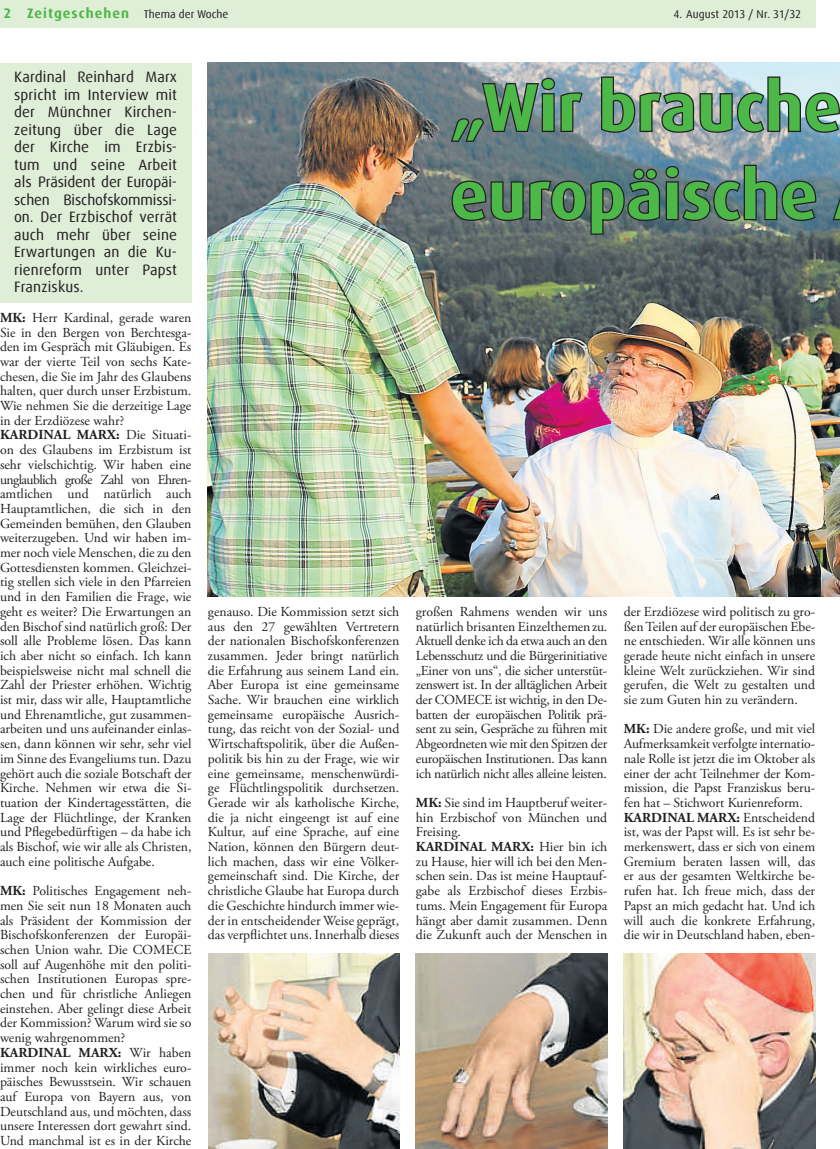
<style>
.page{position:relative;width:840px;height:1149px;background:#fff}
.page>*{position:absolute;margin:0;border:0;box-sizing:border-box;transform-origin:0 0}
.Head_4sp{font:700 67.5px "Dax Offc Pro";color:#4cb848}
.Subhead_4sp{font:15px/17.5px "Dax Offc Pro";letter-spacing:.01em;color:#231f20;text-align:justify}
.Fliesstext_ohne_Einz{font:13.75px/14.8px "Adobe Garamond Pro";color:#231f20;text-align:justify}
.t1{font:700 13.75px "Dax Offc Pro";letter-spacing:.075em;color:#4cb848}
.t2{font:11.25px "Dax Offc Pro";letter-spacing:.005em;color:#231f20}
.s1{font-weight:400;font-size:11.25px;color:#231f20}
.s2{font-weight:700}
</style>
<div class="page">
<div style="left:0;top:0;width:815px;height:28px;background:#deeed7"></div>
<img style="left:208px;top:63px;width:632px;height:533px">
<svg style="left:449px;top:76px;width:135px;height:67px;background:#6b7981"></svg>
<svg style="left:600px;top:75px;width:240px;height:59px;background:#939fa6"></svg>
<svg style="left:450px;top:163px;width:367px;height:73px;background:#57696f"></svg>
<svg style="left:831px;top:170px;width:9px;height:52px"></svg>
<img style="left:208px;top:953px;width:191px;height:195px">
<img style="left:416px;top:953px;width:191px;height:195px">
<img style="left:624px;top:953px;width:191px;height:195px">
<div style="left:0;top:63px;width:191px;height:239px;background:#deeed7"></div>
<p class="t1" style="left:4px;top:4px;width:226px">2 Zeitgeschehen <span class="s1">Thema der Woche</span></p>
<p class="t2" style="left:673px;top:7px;width:129px">4. August 2013 / Nr. 31/32</p>
<p class="Subhead_4sp" style="left:14px;top:68px;width:164px">Kardinal Reinhard Marx spricht im Interview mit der Münchner Kirchen&shy;zeitung über die Lage der Kirche im Erzbis&shy;tum und seine Arbeit als Präsident der Europäi&shy;schen Bischofskommissi&shy;on. Der Erzbischof verrät auch mehr über seine Erwartungen an die Ku&shy;rienreform unter Papst Franziskus.</p>
<p class="Fliesstext_ohne_Einz" style="left:0;top:310px;width:193px"><span class="s2">MK:</span> Herr Kardinal, gerade waren Sie in den Bergen von Berchtesga&shy;den im Gespräch mit Gläubigen. Es war der vierte Teil von sechs Kate&shy;chesen, die Sie im Jahr des Glaubens halten, quer durch unser Erzbistum.<br>Wie nehmen Sie die derzeitige Lage in der Erzdiözese wahr?</p>
<p class="Fliesstext_ohne_Einz" style="left:0;top:428px;width:193px"><span class="s2">KARDINAL MARX:</span> Die Situati&shy;on des Glaubens im Erzbistum ist sehr vielschichtig. Wir haben eine unglaublich große Zahl von Ehren&shy;amtlichen und natürlich auch Hauptamtlichen, die sich in den Gemeinden bemühen, den Glauben weiterzugeben. Und wir haben im&shy;mer noch viele Menschen, die zu den Gottesdiensten kommen. Gleichzei&shy;tig stellen sich viele in den Pfarreien und in den Familien die Frage, wie geht es weiter? Die Erwartungen an den Bischof sind natürlich groß: Der soll alle Probleme lösen. Das kann ich aber nicht so einfach. Ich kann beispielsweise nicht mal schnell die Zahl der Priester erhöhen. Wichtig ist mir, dass wir alle, Hauptamtliche und Ehrenamtliche, gut zusammen&shy;arbeiten und uns aufeinander einlas&shy;sen, dann können wir sehr, sehr viel im Sinne des Evangeliums tun. Dazu gehört auch die soziale Botschaft der Kirche. Nehmen wir etwa die Si&shy;tuation der Kindertagesstätten, die Lage der Flüchtlinge, der Kranken und Pflegebedürftigen – da habe ich als Bischof, wie wir alle als Christen, auch eine politische Aufgabe.</p>
<p class="Fliesstext_ohne_Einz" style="left:0;top:883px;width:193px"><span class="s2">MK:</span> Politisches Engagement neh&shy;men Sie seit nun 18 Monaten auch als Präsident der Kommission der Bischofskonferenzen der Europäi&shy;schen Union wahr. Die COMECE soll auf Augenhöhe mit den politi&shy;schen Institutionen Europas spre&shy;chen und für christliche Anliegen einstehen. Aber gelingt diese Arbeit der Kommission? Warum wird sie so wenig wahrgenommen?</p>
<p class="Fliesstext_ohne_Einz" style="left:0;top:1045px;width:193px"><span class="s2">KARDINAL MARX:</span> Wir haben immer noch kein wirkliches euro&shy;päisches Bewusstsein. Wir schauen auf Europa von Bayern aus, von Deutschland aus, und möchten, dass unsere Interessen dort gewahrt sind.<br>Und manchmal ist es in der Kirche</p>
<p class="Head_4sp" style="left:450px;top:64px;width:393px">„Wir brauche</p>
<p class="Head_4sp" style="left:450px;top:152px;width:369px">europäische</p>
<p class="Fliesstext_ohne_Einz" style="left:208px;top:604px;width:193px">genauso. Die Kommission setzt sich aus den 27 gewählten Vertretern der nationalen Bischofskonferenzen zusammen. Jeder bringt natürlich die Erfahrung aus seinem Land ein.<br>Aber Europa ist eine gemeinsame Sache. Wir brauchen eine wirklich gemeinsame europäische Ausrich&shy;tung, das reicht von der Sozial- und Wirtschaftspolitik, über die Außen&shy;politik bis hin zu der Frage, wie wir eine gemeinsame, menschenwürdi&shy;ge Flüchtlingspolitik durchsetzen.<br>Gerade wir als katholische Kirche, die ja nicht eingeengt ist auf eine Kultur, auf eine Sprache, auf eine Nation, können den Bürgern deut&shy;lich machen, dass wir eine Völker&shy;gemeinschaft sind. Die Kirche, der christliche Glaube hat Europa durch die Geschichte hindurch immer wie&shy;der in entscheidender Weise geprägt, das verpflichtet uns. Innerhalb dieses</p>
<p class="Fliesstext_ohne_Einz" style="left:416px;top:604px;width:193px">großen Rahmens wenden wir uns natürlich brisanten Einzelthemen zu.<br>Aktuell denke ich da etwa auch an den Lebensschutz und die Bürgerinitiative „Einer von uns“, die sicher unterstüt&shy;zenswert ist. In der alltäglichen Arbeit der COMECE ist wichtig, in den De&shy;batten der europäischen Politik prä&shy;sent zu sein, Gespräche zu führen mit Abgeordneten wie mit den Spitzen der europäischen Institutionen. Das kann ich natürlich nicht alles alleine leisten.</p>
<p class="Fliesstext_ohne_Einz" style="left:416px;top:795px;width:193px"><span class="s2">MK:</span> Sie sind im Hauptberuf weiter&shy;hin Erzbischof von München und Freising.</p>
<p class="Fliesstext_ohne_Einz" style="left:416px;top:839px;width:193px"><span class="s2">KARDINAL MARX:</span> Hier bin ich zu Hause, hier will ich bei den Men&shy;schen sein. Das ist meine Hauptauf&shy;gabe als Erzbischof dieses Erzbis&shy;tums. Mein Engagement für Europa hängt aber damit zusammen. Denn die Zukunft auch der Menschen in</p>
<p class="Fliesstext_ohne_Einz" style="left:624px;top:604px;width:193px">der Erzdiözese wird politisch zu gro&shy;ßen Teilen auf der europäischen Ebe&shy;ne entschieden. Wir alle können uns gerade heute nicht einfach in unsere kleine Welt zurückziehen. Wir sind gerufen, die Welt zu gestalten und sie zum Guten hin zu verändern.</p>
<p class="Fliesstext_ohne_Einz" style="left:624px;top:722px;width:193px"><span class="s2">MK:</span> Die andere große, und mit viel Aufmerksamkeit verfolgte internatio&shy;nale Rolle ist jetzt die im Oktober als einer der acht Teilnehmer der Kom&shy;mission, die Papst Franziskus beru&shy;fen hat – Stichwort Kurienreform.</p>
<p class="Fliesstext_ohne_Einz" style="left:624px;top:810px;width:193px"><span class="s2">KARDINAL MARX:</span> Entscheidend ist, was der Papst will. Es ist sehr be&shy;merkenswert, dass er sich von einem Gremium beraten lassen will, das er aus der gesamten Weltkirche be&shy;rufen hat. Ich freue mich, dass der Papst an mich gedacht hat. Und ich will auch die konkrete Erfahrung, die wir in Deutschland haben, eben-</p>
</div>
